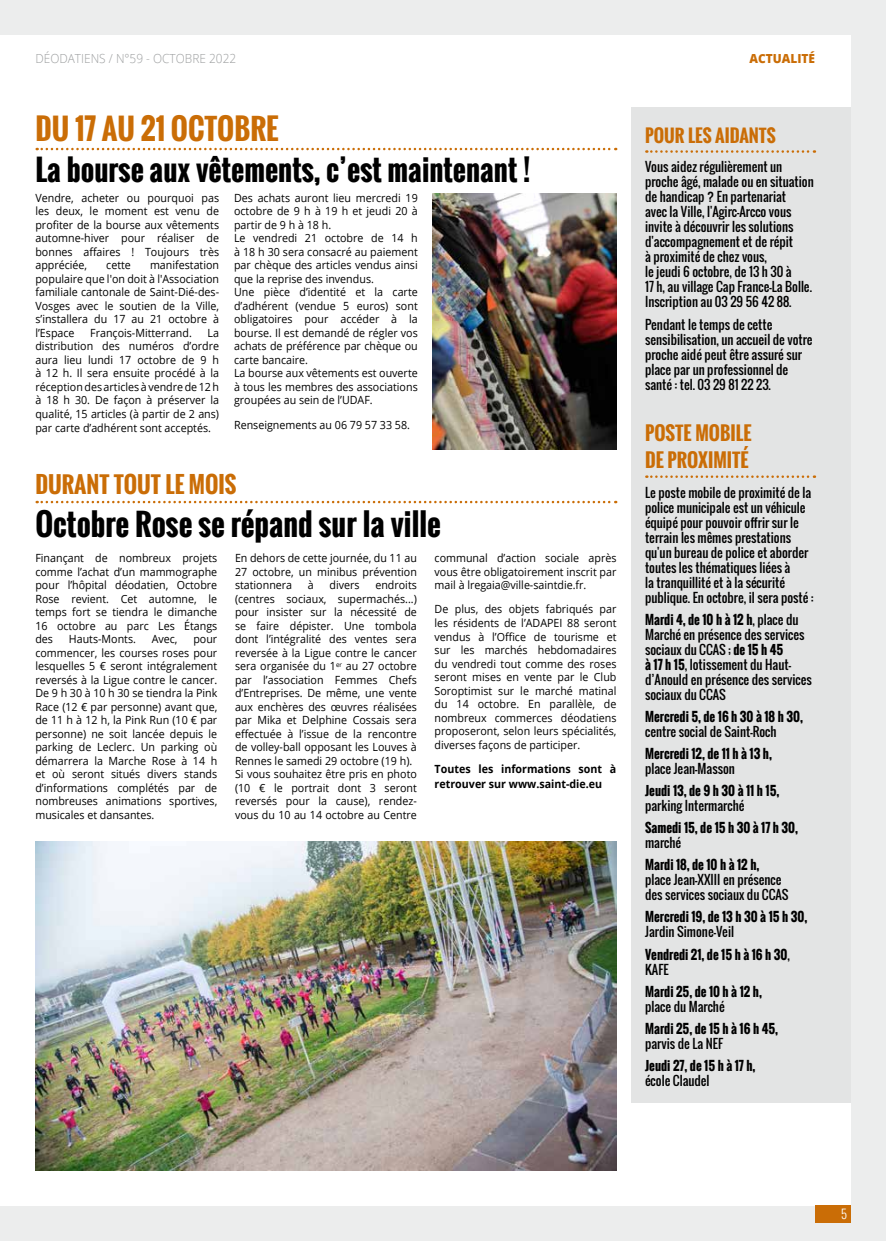
<style>
.page{position:relative;width:886px;height:1241px;background:#fff}
.page>*{position:absolute;margin:0;border:0;box-sizing:border-box;transform-origin:0 0}
.t1{font:700 30px "Oswald";color:#000}
.t2{font:700 28.75px "Oswald";color:#000}
.t3{font:700 28.75px "Oswald";color:#ca6d06}
.t4{font:700 22.5px "Oswald";color:#ca6d06}
.t5{font:700 18.75px/27px "Oswald";color:#ca6d06}
.t6{font:700 17.5px "Oswald";color:#ca6d06}
.t7{font:12.5px/15px "Oswald";color:#000}
.t8{font:700 12.5px/22.1px "Oswald";color:#000}
.t9{font:300 12.5px "Open Sans";color:#9c9e9f;scale:.95 1}
.t10{font:800 12.5px "Open Sans";color:#ca6d06;scale:.95 1}
.t11{font:300 12.5px "Oswald";color:#fff}
.t12{font:11.25px/13.5px "Open Sans";color:#000;text-align:justify;scale:.95 1}
.t13{font:700 11.25px/15px "Open Sans";color:#000;scale:.95 1}
.s1{font-weight:700}
.s2{font-weight:400}
</style>
<div class="page">
<div style="left:0;top:0;width:886px;height:1240px;background:#eceded"></div>
<div style="left:0;top:35px;width:850px;height:1170px;background:#fff"></div>
<svg style="left:37px;top:148px;width:579px;height:2px"></svg>
<img style="left:433px;top:193px;width:183px;height:256px">
<svg style="left:37px;top:500px;width:579px;height:3px"></svg>
<img style="left:35px;top:841px;width:581px;height:328px">
<div style="left:631px;top:107px;width:219px;height:995px;background:#e3e4e4"></div>
<svg style="left:646px;top:150px;width:169px;height:3px"></svg>
<svg style="left:646px;top:475px;width:169px;height:3px"></svg>
<div style="left:815px;top:1205px;width:35px;height:17px;background:#ca6d06"></div>
<p class="t9" style="left:35px;top:50px;width:213px">DÉODATIENS / N°59 - OCTOBRE 2022</p>
<p class="t10" style="left:749px;top:49px;width:70px">ACTUALITÉ</p>
<h2 class="t3" style="left:35px;top:107px;width:245px">DU 17 AU 21 OCTOBRE</h2>
<h2 class="t2" style="left:35px;top:148px;width:497px">La bourse aux vêtements, c’est maintenant !</h2>
<p class="t12" style="left:35px;top:191px;width:195px">Vendre, acheter ou pourquoi pas les deux, le moment est venu de profiter de la bourse aux vêtements automne-hiver pour réaliser de bonnes affaires ! Toujours très appréciée,</p>
<p class="t12" style="left:234px;top:191px;width:195px;text-align:left">Des achats auront lieu mercredi 19 octobre de 9 h à 19 h et jeudi 20 à partir de 9 h à 18 h.<br>Le vendredi 21 octobre de 14 h à 18 h 30 sera consacré au paiement par chèque des articles vendus ainsi que la reprise des invendus.<br>Une pièce d’identité et la carte d’adhérent (vendue 5 euros) sont obligatoires pour accéder à la bourse. Il est demandé de régler vos achats de préférence par chèque ou carte bancaire.<br>La bourse aux vêtements est ouverte à tous les membres des associations groupées au sein de l’UDAF.</p>
<p class="t12" style="left:234px;top:417px;width:187px">Renseignements au 06 79 57 33 58.</p>
<p class="t12" style="left:35px;top:258px;width:195px;text-indent:115px">manifestation populaire que l'on doit à l'Association familiale cantonale de Saint-Dié-des-Vosges avec le soutien de la Ville, s’installera du 17 au 21 octobre à l’Espace</p>
<p class="t12" style="left:106px;top:258px;width:27px">cette</p>
<p class="t12" style="left:90px;top:326px;width:109px">François-Mitterrand.</p>
<p class="t12" style="left:35px;top:326px;width:195px;text-indent:172px">La distribution des numéros d’ordre aura lieu lundi 17 octobre de 9 h à 12 h. Il sera ensuite procédé à la réception des articles à vendre de 12 h à 18 h 30. De façon à préserver la qualité, 15 articles (à partir de 2 ans) par carte d’adhérent sont acceptés.</p>
<h3 class="t4" style="left:35px;top:467px;width:202px">DURANT TOUT LE MOIS</h3>
<h1 class="t1" style="left:35px;top:501px;width:407px">Octobre Rose se répand sur la ville</h1>
<p class="t12" style="left:35px;top:551px;width:193px">Finançant de nombreux projets comme l’achat d’un mammographe pour l’hôpital déodatien, Octobre Rose revient. Cet automne, le temps fort se tiendra le dimanche 16 octobre au parc Les Étangs des</p>
<p class="t12" style="left:435px;top:551px;width:193px">communal d’action sociale après vous être obligatoirement inscrit par mail à lregaia@ville-saintdie.fr.</p>
<p class="t12" style="left:435px;top:602px;width:193px">De plus, des objets fabriqués par les résidents de l’ADAPEI 88 seront vendus à l’Office de tourisme et sur les marchés hebdomadaires du vendredi tout comme des roses seront mises en vente par le Club Soroptimist sur le marché matinal du 14 octobre. En parallèle, de nombreux commerces déodatiens proposeront, selon leurs spécialités, diverses façons de participer.</p>
<p class="t13" style="left:435px;top:761px;width:193px">Toutes les informations sont à retrouver sur www.saint-die.eu</p>
<p class="t12" style="left:235px;top:551px;width:193px">En dehors de cette journée, du 11 au 27 octobre, un minibus prévention stationnera</p>
<p class="t12" style="left:308px;top:578px;width:8px">à</p>
<p class="t12" style="left:330px;top:578px;width:33px">divers</p>
<p class="t12" style="left:235px;top:578px;width:193px;text-align:left;text-indent:140px">endroits (centres sociaux, supermachés...) pour insister sur la nécessité de se faire dépister. Une tombola dont l’intégralité des ventes sera reversée à la Ligue contre le cancer sera organisée du 1<sup>er</sup> au 27 octobre par l’association Femmes Chefs d’Entreprises. De même, une vente aux enchères des œuvres réalisées par Mika et Delphine Cossais sera effectuée à l’issue de la rencontre de volley-ball opposant les Louves à<br>Rennes le samedi 29 octobre (19 h).<br>Si vous souhaitez être pris en photo (10 € le portrait dont 3 seront reversés pour la cause), rendez&shy;vous du 10 au 14 octobre au Centre</p>
<p class="t12" style="left:69px;top:632px;width:72px">Hauts-Monts.</p>
<p class="t12" style="left:152px;top:632px;width:29px">Avec,</p>
<p class="t12" style="left:35px;top:632px;width:193px;text-indent:158px">pour commencer, les courses roses pour lesquelles 5 € seront intégralement reversés à la Ligue contre le cancer.<br>De 9 h 30 à 10 h 30 se tiendra la Pink Race (12 € par personne) avant que, de 11 h à 12 h, la Pink Run (10 € par personne) ne soit lancée depuis le parking de Leclerc. Un parking où démarrera la Marche Rose à 14 h et où seront situés divers stands d’informations complétés par de nombreuses animations sportives, musicales et dansantes.</p>
<h3 class="t6" style="left:645px;top:122px;width:132px">POUR LES AIDANTS</h3>
<p class="t7" style="left:645px;top:159px;width:170px">Vous aidez régulièrement un proche âgé, malade ou en situation de handicap ? En partenariat<br>avec la Ville, l'Agirc-Arcco vous invite à découvrir les solutions d'accompagnement et de répit<br>à proximité de chez vous,<br>le jeudi 6 octobre, de 13 h 30 à<br>17 h, au village Cap France-La Bolle.<br>Inscription au 03 29 56 42 88.</p>
<p class="t7" style="left:645px;top:316px;width:169px">Pendant le temps de cette sensibilisation, un accueil de votre proche aidé peut être assuré sur place par un professionnel de santé : tel. 03 29 81 22 23.</p>
<h3 class="t5" style="left:645px;top:420px;width:108px">POSTE MOBILE<br>DE PROXIMITÉ</h3>
<p class="t7" style="left:645px;top:484px;width:170px">Le poste mobile de proximité de la police municipale est un véhicule équipé pour pouvoir offrir sur le terrain les mêmes prestations qu'un bureau de police et aborder toutes les thématiques liées à<br>la tranquillité et à la sécurité publique. En octobre, il sera posté :</p>
<p class="t7" style="left:645px;top:611px;width:168px"><span class="s1">Mardi 4, de 10 h à 12 h</span>, place du<br>Marché en présence des services sociaux du CCAS ; <span class="s1">de 15 h 45<br>à 17 h 15</span>, lotissement du Haut&shy;d’Anould en présence des services sociaux du CCAS</p>
<p class="t8" style="left:645px;top:705px;width:159px">Mercredi 5, de 16 h 30 à 18 h 30,</p>
<p class="t7" style="left:645px;top:723px;width:133px">centre social de Saint-Roch</p>
<p class="t8" style="left:645px;top:742px;width:128px">Mercredi 12, de 11 h à 13 h,</p>
<p class="t7" style="left:645px;top:761px;width:91px">place Jean-Masson</p>
<p class="t8" style="left:645px;top:779px;width:136px">Jeudi 13, de 9 h 30 à 11 h 15,</p>
<p class="t7" style="left:645px;top:798px;width:101px">parking Intermarché</p>
<p class="t8" style="left:645px;top:816px;width:154px">Samedi 15, de 15 h 30 à 17 h 30,</p>
<p class="t7" style="left:645px;top:835px;width:38px">marché</p>
<p class="t8" style="left:645px;top:853px;width:116px">Mardi 18, de 10 h à 12 h,</p>
<p class="t7" style="left:645px;top:872px;width:145px">place Jean-XXIII en présence des services sociaux du CCAS</p>
<p class="t8" style="left:645px;top:906px;width:164px">Mercredi 19, de 13 h 30 à 15 h 30,</p>
<p class="t8" style="left:645px;top:921px;width:146px"><span class="s2">Jardin Simone-Veil<br></span>Vendredi 21, de 15 h à 16 h 30<span class="s2">,</span></p>
<p class="t7" style="left:645px;top:961px;width:25px">KAFE</p>
<p class="t8" style="left:645px;top:980px;width:118px">Mardi 25, de 10 h à 12 h,</p>
<p class="t7" style="left:645px;top:998px;width:81px">place du Marché</p>
<p class="t8" style="left:645px;top:1017px;width:134px">Mardi 25, de 15 h à 16 h 45,</p>
<p class="t7" style="left:645px;top:1035px;width:80px">parvis de La NEF</p>
<p class="t8" style="left:645px;top:1054px;width:112px">Jeudi 27, de 15 h à 17 h,</p>
<p class="t7" style="left:645px;top:1072px;width:66px">école Claudel</p>
<p class="t11" style="left:841px;top:1204px;width:7px">5</p>
</div>
